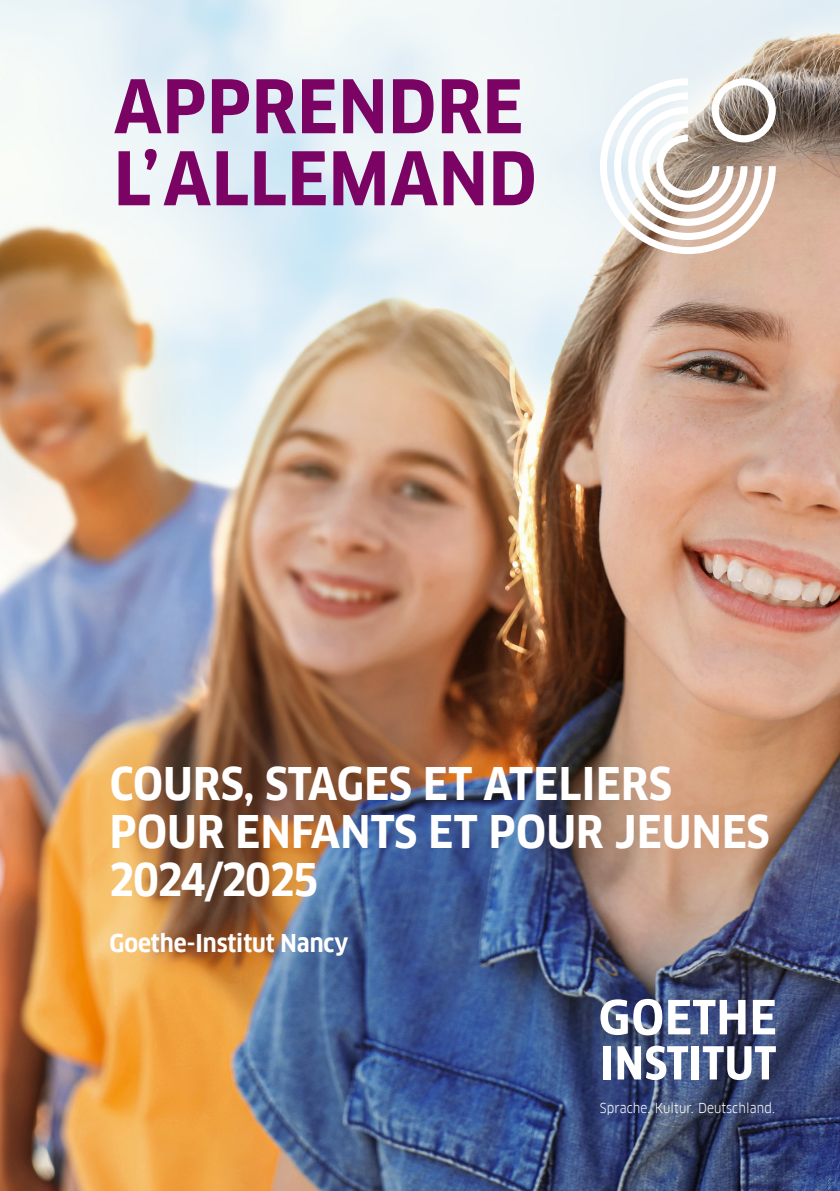
<style>
.page{position:relative;width:840px;height:1191px;background:#fff}
.page>*{position:absolute;margin:0;border:0;box-sizing:border-box;transform-origin:0 0}
.t1{font:700 72px "Goethe FF Clan";letter-spacing:.01em;color:#7b0364}
.t2{font:700 44px "Goethe FF Clan";letter-spacing:.01em;color:#fff}
.t3{font:700 44px "Goethe FF Clan";letter-spacing:-.02em;color:#fff}
.Subhead-Titel{font:700 24px "Goethe FF Clan";color:#fff}
.t4{font:13.4px "Goethe FF Clan";letter-spacing:.01em;color:#fff}
</style>
<div class="page">
<img style="left:0;top:0;width:839px;height:1191px">
<svg style="left:599px;top:78px;width:176px;height:176px"></svg>
<svg style="left:600px;top:999px;width:27px;height:36px"></svg>
<svg style="left:633px;top:999px;width:112px;height:36px"></svg>
<svg style="left:752px;top:1000px;width:22px;height:34px"></svg>
<div style="left:602px;top:1046px;width:8px;height:33px;background:#fff"></div>
<svg style="left:617px;top:1045px;width:70px;height:35px"></svg>
<div style="left:691px;top:1046px;width:7px;height:33px;background:#fff"></div>
<svg style="left:702px;top:1046px;width:73px;height:34px"></svg>
<p class="t1" style="left:114px;top:65px;width:410px">APPRENDRE</p>
<p class="t1" style="left:114px;top:137px;width:424px">L’ALLEMAND</p>
<p class="t2" style="left:110px;top:758px;width:563px">COURS, STAGES ET ATELIERS</p>
<p class="t2" style="left:110px;top:806px;width:661px">POUR ENFANTS ET POUR JEUNES</p>
<p class="t3" style="left:109px;top:854px;width:209px">2024/2025</p>
<p class="Subhead-Titel" style="left:109px;top:929px;width:240px">Goethe-Institut Nancy</p>
<p class="t4" style="left:599px;top:1099px;width:176px">Sprache. Kultur. Deutschland.</p>
</div>
